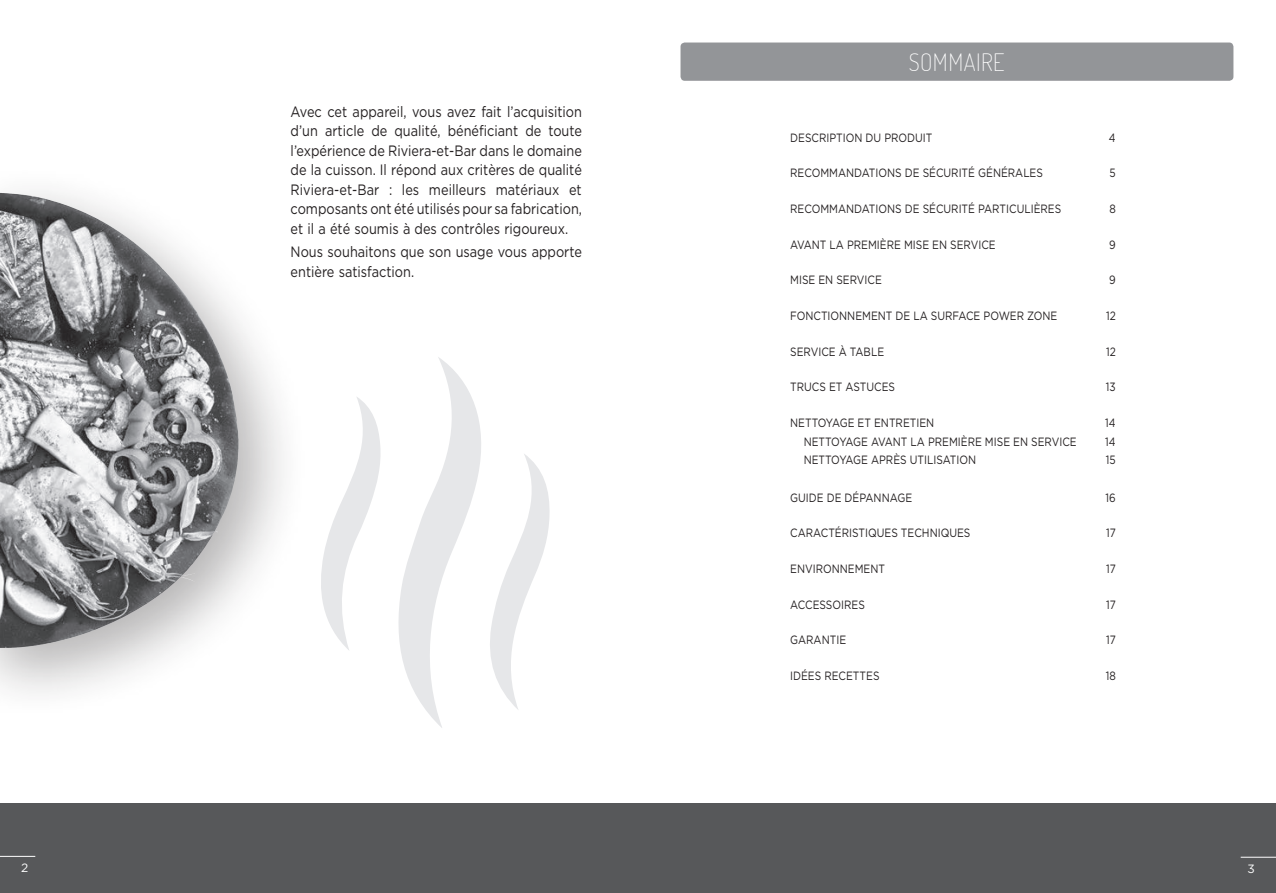
<style>
.page{position:relative;width:1276px;height:893px;background:#fff}
.page>*{position:absolute;margin:0;border:0;box-sizing:border-box;transform-origin:0 0}
.t1{font:200 24px "Dosis";letter-spacing:.02em;color:#fff;scale:.95 1}
.t2{font:15px/19.5px "Gotham HTF";color:#231f20;text-align:justify;scale:.85 1}
.t3{font:12px "Gotham HTF";color:#231f20;scale:.85 1}
.t4{font:12px "Gotham HTF";letter-spacing:.085em;color:#231f20;scale:.85 1}
.t5{font:12px "Gotham HTF";color:#fff}
</style>
<div class="page">
<div style="left:0;top:163px;width:310px;height:557px;background:#231f20;opacity:.33"></div>
<img style="left:0;top:193px;width:121px;height:455px">
<div style="left:0;top:804px;width:1276px;height:89px;background:#57585a"></div>
<hr style="left:1240px;top:857px;width:36px;height:1px;background:#fff">
<hr style="left:0;top:856px;width:35px;height:1px;background:#fff">
<div style="left:680px;top:43px;width:553px;height:38px;background:#939598;border-radius:4px"></div>
<svg style="left:321px;top:357px;width:229px;height:371px"></svg>
<p class="t2" style="left:291px;top:101px;width:344px">AVEC CET APPAREIL, VOUS AVEZ FAIT L’ACQUISITION D’UN ARTICLE DE QUALITÉ, BÉNÉFICIANT DE TOUTE L’EXPÉRIENCE DE RIVIERA-ET-BAR DANS LE DOMAINE DE LA CUISSON. I L RÉPOND AUX CRITÈRES DE QUALITÉ RIVIERA-ET-BAR : LES MEILLEURS MATÉRIAUX ET COMPOSANTS ONT ÉTÉ UTILISÉS POUR SA FABRICATION, ET IL A ÉTÉ SOUMIS À DES CONTRÔLES RIGOUREUX.</p>
<p class="t2" style="left:291px;top:242px;width:344px">NOUS SOUHAITONS QUE SON USAGE VOUS APPORTE<br>ENTIÈRE SATISFACTION.</p>
<h1 class="t1" style="left:908px;top:46px;width:102px">SOMMAIRE</h1>
<p class="t3" style="left:790px;top:131px;width:165px">DESCRIPTION DU PRODUIT</p>
<p class="t3" style="left:1109px;top:131px;width:10px">4</p>
<p class="t3" style="left:790px;top:167px;width:47px">RECOMMA</p>
<p class="t3" style="left:846px;top:167px;width:200px">NDATIONS DE SÉCURITÉ GÉNÉRALE</p>
<p class="t3" style="left:1036px;top:167px;width:9px">S</p>
<p class="t3" style="left:1109px;top:167px;width:9px">5</p>
<p class="t3" style="left:790px;top:202px;width:47px">RECOMMA</p>
<p class="t3" style="left:846px;top:202px;width:165px">NDATIONS DE SÉCURITÉ PART</p>
<p class="t3" style="left:1006px;top:202px;width:66px">ICULIÈRES</p>
<p class="t3" style="left:1109px;top:202px;width:9px">8</p>
<p class="t3" style="left:790px;top:238px;width:77px">AVANTLA PREM</p>
<p class="t3" style="left:877px;top:238px;width:130px">IÈRE M ISE EN SERVICE</p>
<p class="t3" style="left:1109px;top:238px;width:9px">9</p>
<p class="t3" style="left:790px;top:274px;width:98px">MISE EN SERVICE</p>
<p class="t3" style="left:1109px;top:274px;width:9px">9</p>
<p class="t3" style="left:790px;top:309px;width:86px">FONCTIONNEME</p>
<p class="t3" style="left:878px;top:309px;width:89px">NT DE LA SURFACE</p>
<p class="t3" style="left:983px;top:309px;width:84px">POWER ZONE</p>
<p class="t3" style="left:1106px;top:309px;width:13px">12</p>
<p class="t3" style="left:790px;top:345px;width:10px">SERV</p>
<p class="t3" style="left:818px;top:345px;width:45px">ICE À TABLE</p>
<p class="t3" style="left:1106px;top:345px;width:13px">12</p>
<p class="t4" style="left:790px;top:381px;width:125px">TRUCS ET ASTUCES</p>
<p class="t3" style="left:1106px;top:381px;width:13px">13</p>
<p class="t3" style="left:790px;top:416px;width:9px">NETT</p>
<p class="t3" style="left:818px;top:416px;width:93px">OYAGE ET ENTRET</p>
<p class="t3" style="left:916px;top:416px;width:23px">IEN</p>
<p class="t3" style="left:1105px;top:416px;width:14px">14</p>
<p class="t3" style="left:790px;top:435px;width:11px">NETT</p>
<p class="t3" style="left:831px;top:435px;width:123px">OYAGE AVANT LA PREM</p>
<p class="t3" style="left:958px;top:435px;width:130px">IÈRE M ISE EN SERVICE</p>
<p class="t3" style="left:1105px;top:435px;width:14px">14</p>
<p class="t3" style="left:790px;top:453px;width:11px">NETT</p>
<p class="t3" style="left:831px;top:453px;width:57px">OYAGE APR</p>
<p class="t3" style="left:893px;top:453px;width:99px">ÈS UTILISATION</p>
<p class="t3" style="left:1106px;top:453px;width:13px">15</p>
<p class="t3" style="left:790px;top:491px;width:140px">GUIDE DE DÉPANNAGE</p>
<p class="t3" style="left:1105px;top:491px;width:14px">16</p>
<p class="t3" style="left:790px;top:526px;width:19px">CARACT</p>
<p class="t3" style="left:835px;top:526px;width:161px">ÉRISTIQUES TECHNIQUES</p>
<p class="t3" style="left:1106px;top:526px;width:13px">17</p>
<p class="t3" style="left:790px;top:562px;width:78px">ENVIRONNEME</p>
<p class="t3" style="left:870px;top:562px;width:15px">NT</p>
<p class="t3" style="left:1106px;top:562px;width:13px">17</p>
<p class="t3" style="left:790px;top:598px;width:89px">ACCESSOIRES</p>
<p class="t3" style="left:1106px;top:598px;width:13px">17</p>
<p class="t3" style="left:790px;top:633px;width:10px">GARA</p>
<p class="t3" style="left:821px;top:633px;width:26px">NTIE</p>
<p class="t3" style="left:1106px;top:633px;width:13px">17</p>
<p class="t3" style="left:790px;top:669px;width:50px">IDÉES RECETTE</p>
<p class="t3" style="left:873px;top:669px;width:9px">S</p>
<p class="t3" style="left:1105px;top:669px;width:13px">18</p>
<p class="t5" style="left:21px;top:861px;width:9px">2</p>
<p class="t5" style="left:1247px;top:862px;width:9px">3</p>
</div>
